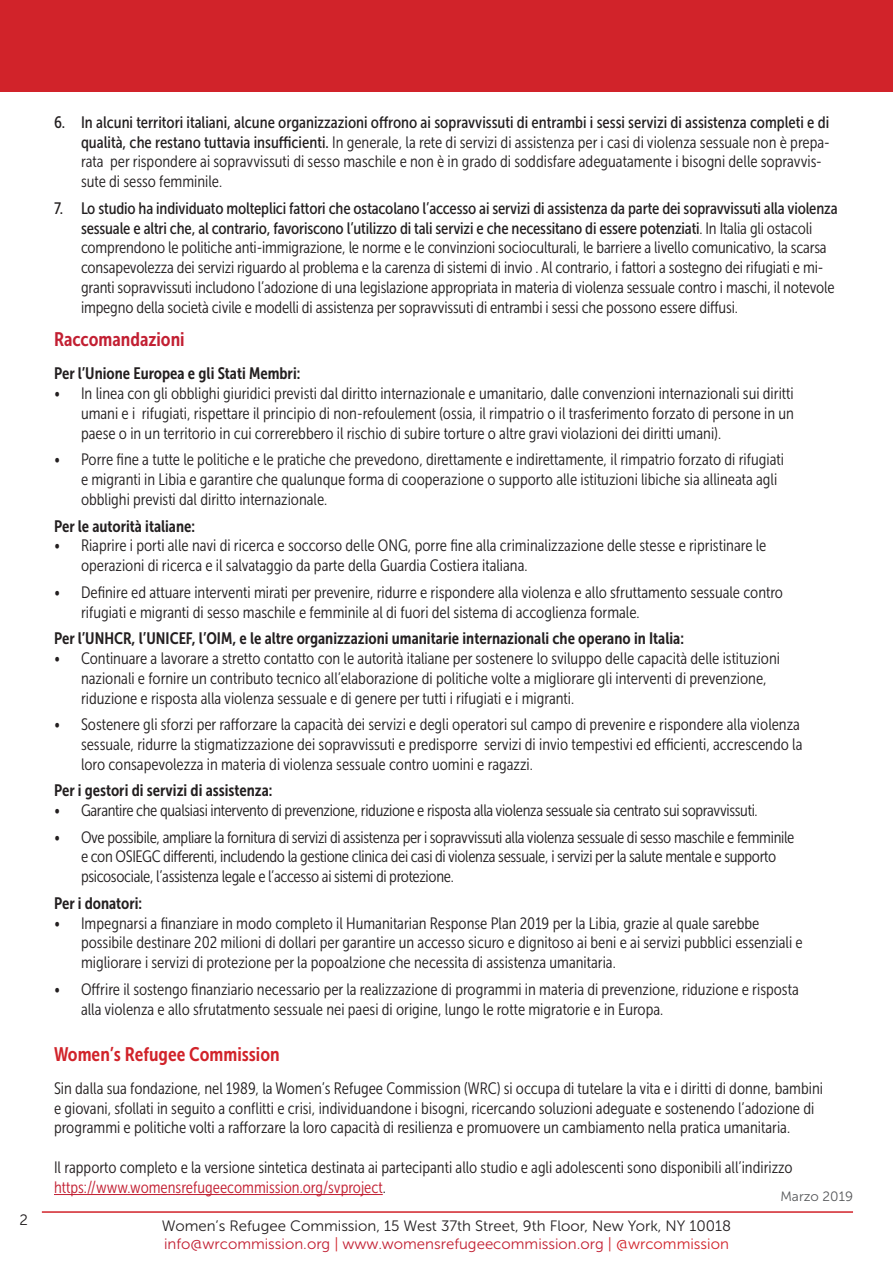
<style>
.page{position:relative;width:893px;height:1263px;background:#fff}
.page>*{position:absolute;margin:0;border:0;box-sizing:border-box;transform-origin:0 0}
.t1{font:19.5px "Museo Sans Cond 700";color:#d1232a}
.t2{font:19.5px "Museo Sans Cond 700";color:#c21f32}
.t3{font:16.5px/19.8px "Museo Sans Cond 300";color:#231f20}
.t4{font:16.5px/19.8px "Museo Sans Cond 300";letter-spacing:-.02em;color:#231f20}
.t5{font:16.5px "Museo Sans Cond 700";color:#231f20}
.t6{font:15px "Museo Sans 300";color:#231f20}
.t7{font:15px "Museo Sans 300";color:#c21f32}
.t8{font:13.5px "Museo Sans 300";color:#57585a}
.s1{font-family:"Museo Sans Cond 500"}
.s2{color:#c21f32}
.s3{color:#d1232a}
</style>
<div class="page">
<div style="left:0;top:0;width:893px;height:91px;background:#d1232a"></div>
<hr style="left:54px;top:1194px;width:329px;height:1px;background:#c21f32">
<hr style="left:42px;top:1211px;width:811px;height:2px;background:#d1232a">
<p class="t6" style="left:20px;top:1212px;width:10px">2</p>
<p class="t3" style="left:81px;top:112px;width:750px;text-indent:-27px"><span class="s1">6. In alcuni territori italiani, alcune organizzazioni offrono ai sopravvissuti di entrambi i sessi servizi di assistenza completi e di qualità, che restano tuttavia insufficienti.</span> In generale, la rete di servizi di assistenza per i casi di violenza sessuale non è prepa&shy;rata per rispondere ai sopravvissuti di sesso maschile e non è in grado di soddisfare adeguatamente i bisogni delle sopravvis&shy;sute di sesso femminile.</p>
<p class="t3" style="left:81px;top:198px;width:758px;text-indent:-27px"><span class="s1">7. Lo studio ha individuato molteplici fattori che ostacolano l’accesso ai servizi di assistenza da parte dei sopravvissuti alla violenza sessuale e altri che, al contrario, favoriscono l’utilizzo di tali servizi e che necessitano di essere potenziati</span>. In Italia gli ostacoli comprendono le politiche anti-immigrazione, le norme e le convinzioni socioculturali, le barriere a livello comunicativo, la scarsa consapevolezza dei servizi riguardo al problema e la carenza di sistemi di invio . Al contrario, i fattori a sostegno dei rifugiati e mi&shy;granti sopravvissuti includono l’adozione di una legislazione appropriata in materia di violenza sessuale contro i maschi, il notevole impegno della società civile e modelli di assistenza per sopravvissuti di entrambi i sessi che possono essere diffusi.</p>
<p class="t2" style="left:54px;top:329px;width:132px">Raccomandazioni</p>
<p class="t5" style="left:54px;top:365px;width:248px">Per l’Unione Europea e gli Stati Membri:</p>
<p class="t3" style="left:81px;top:384px;width:715px;text-align:justify;text-indent:-27px">• In linea con gli obblighi giuridici previsti dal diritto internazionale e umanitario, dalle convenzioni internazionali sui diritti umani e i rifugiati, rispettare il principio di non-refoulement (ossia, il rimpatrio o il trasferimento forzato di persone in un paese o in un territorio in cui correrebbero il rischio di subire torture o altre gravi violazioni dei diritti umani).</p>
<p class="t3" style="left:81px;top:450px;width:704px;text-indent:-27px">• Porre fine a tutte le politiche e le pratiche che prevedono, direttamente e indirettamente, il rimpatrio forzato di rifugiati e migranti in Libia e garantire che qualunque forma di cooperazione o supporto alle istituzioni libiche sia allineata agli obblighi previsti dal diritto internazionale.</p>
<p class="t5" style="left:54px;top:517px;width:143px">Per le autorità italiane:</p>
<p class="t3" style="left:81px;top:536px;width:687px;text-indent:-27px">• Riaprire i porti alle navi di ricerca e soccorso delle ONG, porre fine alla criminalizzazione delle stesse e ripristinare le operazioni di ricerca e il salvataggio da parte della Guardia Costiera italiana.</p>
<p class="t3" style="left:81px;top:582px;width:704px;text-indent:-27px">• Definire ed attuare interventi mirati per prevenire, ridurre e rispondere alla violenza e allo sfruttamento sessuale contro rifugiati e migranti di sesso maschile e femminile al di fuori del sistema di accoglienza formale.</p>
<p class="t5" style="left:54px;top:629px;width:631px">Per l’UNHCR, l’UNICEF, l’OIM, e le altre organizzazioni umanitarie internazionali che operano in Italia:</p>
<p class="t3" style="left:81px;top:648px;width:701px;text-indent:-27px">• Continuare a lavorare a stretto contatto con le autorità italiane per sostenere lo sviluppo delle capacità delle istituzioni nazionali e fornire un contributo tecnico all’elaborazione di politiche volte a migliorare gli interventi di prevenzione, riduzione e risposta alla violenza sessuale e di genere per tutti i rifugiati e i migranti.</p>
<p class="t3" style="left:81px;top:715px;width:723px;text-indent:-27px">• Sostenere gli sforzi per rafforzare la capacità dei servizi e degli operatori sul campo di prevenire e rispondere alla violenza sessuale, ridurre la stigmatizzazione dei sopravvissuti e predisporre servizi di invio tempestivi ed efficienti, accrescendo la loro consapevolezza in materia di violenza sessuale contro uomini e ragazzi.</p>
<p class="t5" style="left:54px;top:781px;width:220px">Per i gestori di servizi di assistenza:</p>
<p class="t4" style="left:54px;top:800px;width:705px">• Garantire che qualsiasi intervento di prevenzione, riduzione e risposta alla violenza sessuale sia centrato sui sopravvissuti.</p>
<p class="t4" style="left:81px;top:827px;width:715px;text-indent:-27px">• Ove possibile, ampliare la fornitura di servizi di assistenza per i sopravvissuti alla violenza sessuale di sesso maschile e femminile e con OSIEGC differenti, includendo la gestione clinica dei casi di violenza sessuale, i servizi per la salute mentale e supporto psicosociale, l’assistenza legale e l’accesso ai sistemi di protezione.</p>
<p class="t5" style="left:54px;top:894px;width:90px">Per i donatori:</p>
<p class="t3" style="left:81px;top:913px;width:723px;text-indent:-27px">• Impegnarsi a finanziare in modo completo il Humanitarian Response Plan 2019 per la Libia, grazie al quale sarebbe possibile destinare 202 milioni di dollari per garantire un accesso sicuro e dignitoso ai beni e ai servizi pubblici essenziali e migliorare i servizi di protezione per la popoalzione che necessita di assistenza umanitaria.</p>
<p class="t3" style="left:81px;top:979px;width:719px;text-indent:-27px">• Offrire il sostengo finanziario necessario per la realizzazione di programmi in materia di prevenzione, riduzione e risposta alla violenza e allo sfrutatmento sessuale nei paesi di origine, lungo le rotte migratorie e in Europa.</p>
<p class="t1" style="left:54px;top:1043px;width:227px">Women’s Refugee Commission</p>
<p class="t3" style="left:54px;top:1078px;width:770px">Sin dalla sua fondazione, nel 1989, la Women’s Refugee Commission (WRC) si occupa di tutelare la vita e i diritti di donne, bambini e giovani, sfollati in seguito a conflitti e crisi, individuandone i bisogni, ricercando soluzioni adeguate e sostenendo l’adozione di programmi e politiche volti a rafforzare la loro capacità di resilienza e promuovere un cambiamento nella pratica umanitaria.</p>
<p class="t3" style="left:54px;top:1157px;width:740px">Il rapporto completo e la versione sintetica destinata ai partecipanti allo studio e agli adolescenti sono disponibili all’indirizzo <span class="s2">https://www.womensrefugeecommission.org/svproject</span>.</p>
<p class="t6" style="left:162px;top:1218px;width:571px">Women’s Refugee Commission, 15 West 37th Street, 9th Floor, New York, NY 10018</p>
<p class="t7" style="left:164px;top:1236px;width:566px">info@wrcommission.org <span class="s3">|</span> www.womensrefugeecommission.org <span class="s3">| @wrcommission</span></p>
<p class="t8" style="left:780px;top:1189px;width:74px">Marzo 2019</p>
</div>
